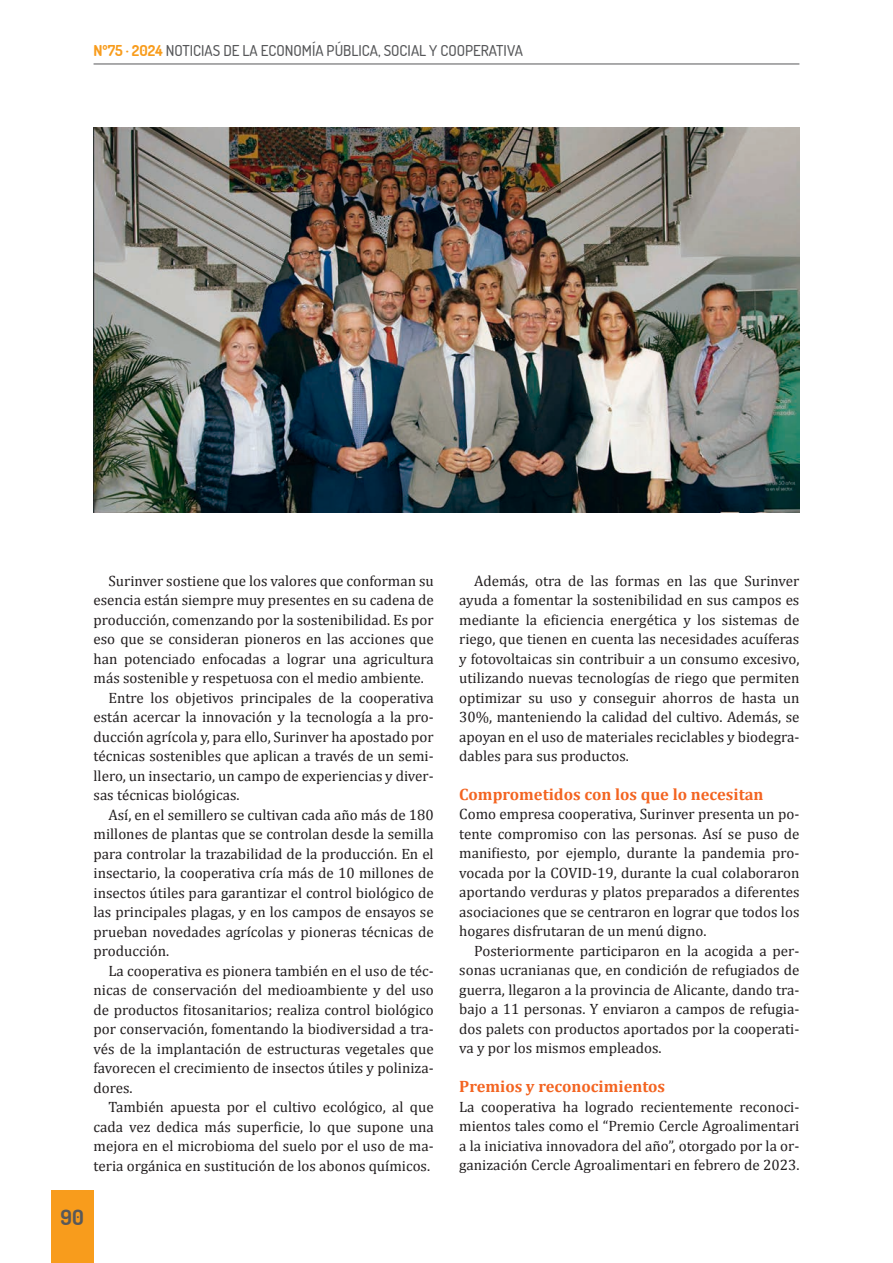
<style>
.page{position:relative;width:893px;height:1263px;background:#fff}
.page>*{position:absolute;margin:0;border:0;box-sizing:border-box;transform-origin:0 0}
.t1{font:700 21px "Dosis";color:#57585a}
.t2{font:700 16.5px "Cambria";color:#f36421}
.t3{font:15px/19.5px "Cambria";color:#231f20;text-align:justify}
.t4{font:500 15px "Dosis";color:#57585a}
.s1{font-weight:700;color:#f89c1c}
</style>
<div class="page">
<hr style="left:94px;top:64px;width:705px;height:1px;background:#57585a">
<div style="left:51px;top:1191px;width:43px;height:72px;background:#f89c1c"></div>
<img style="left:94px;top:128px;width:706px;height:384px">
<p class="t4" style="left:94px;top:40px;width:431px"><span class="s1">Nº75 · 2024</span> NOTICIAS DE LA ECONOMÍA PÚBLICA, SOCIAL Y COOPERATIVA</p>
<p class="t3" style="left:94px;top:571px;width:342px;text-indent:15px">Surinver sostiene que los valores que conforman su esencia están siempre muy presentes en su cadena de producción, comenzando por la sostenibilidad. Es por eso que se consideran pioneros en las acciones que han potenciado enfocadas a lograr una agricultura más sostenible y respetuosa con el medio ambiente.</p>
<p class="t3" style="left:94px;top:688px;width:342px;text-indent:15px">Entre los objetivos principales de la cooperativa están acercar la innovación y la tecnología a la pro&shy;ducción agrícola y, para ello, Surinver ha apostado por técnicas sostenibles que aplican a través de un semi&shy;llero, un insectario, un campo de experiencias y diver&shy;sas técnicas biológicas.</p>
<p class="t3" style="left:94px;top:805px;width:342px;text-indent:15px">Así, en el semillero se cultivan cada año más de 180 millones de plantas que se controlan desde la semilla para controlar la trazabilidad de la producción. En el insectario, la cooperativa cría más de 10 millones de insectos útiles para garantizar el control biológico de las principales plagas, y en los campos de ensayos se prueban novedades agrícolas y pioneras técnicas de producción.</p>
<p class="t3" style="left:94px;top:961px;width:342px;text-indent:15px">La cooperativa es pionera también en el uso de téc&shy;nicas de conservación del medioambiente y del uso de productos fitosanitarios; realiza control biológico por conservación, fomentando la biodiversidad a tra&shy;vés de la implantación de estructuras vegetales que favorecen el crecimiento de insectos útiles y poliniza&shy;dores.</p>
<p class="t3" style="left:94px;top:1097px;width:342px;text-indent:15px">También apuesta por el cultivo ecológico, al que cada vez dedica más superficie, lo que supone una mejora en el microbioma del suelo por el uso de ma&shy;teria orgánica en sustitución de los abonos químicos.</p>
<h1 class="t1" style="left:61px;top:1203px;width:25px">90</h1>
<p class="t3" style="left:459px;top:571px;width:342px;text-indent:15px">Además, otra de las formas en las que Surinver ayuda a fomentar la sostenibilidad en sus campos es mediante la eficiencia energética y los sistemas de riego, que tienen en cuenta las necesidades acuíferas y fotovoltaicas sin contribuir a un consumo excesivo, utilizando nuevas tecnologías de riego que permiten optimizar su uso y conseguir ahorros de hasta un 30%, manteniendo la calidad del cultivo. Además, se apoyan en el uso de materiales reciclables y biodegra&shy;dables para sus productos.</p>
<p class="t2" style="left:459px;top:783px;width:306px">Comprometidos con los que lo necesitan</p>
<p class="t3" style="left:459px;top:804px;width:342px">Como empresa cooperativa, Surinver presenta un po&shy;tente compromiso con las personas. Así se puso de manifiesto, por ejemplo, durante la pandemia pro&shy;vocada por la COVID-19, durante la cual colaboraron aportando verduras y platos preparados a diferentes asociaciones que se centraron en lograr que todos los hogares disfrutaran de un menú digno.</p>
<p class="t3" style="left:459px;top:941px;width:342px;text-indent:15px">Posteriormente participaron en la acogida a per&shy;sonas ucranianas que, en condición de refugiados de guerra, llegaron a la provincia de Alicante, dando tra&shy;bajo a 11 personas. Y enviaron a campos de refugia&shy;dos palets con productos aportados por la cooperati&shy;va y por los mismos empleados.</p>
<p class="t2" style="left:459px;top:1075px;width:207px">Premios y reconocimientos</p>
<p class="t3" style="left:459px;top:1097px;width:342px">La cooperativa ha logrado recientemente reconoci&shy;mientos tales como el “Premio Cercle Agroalimentari a la iniciativa innovadora del año”, otorgado por la or&shy;ganización Cercle Agroalimentari en febrero de 2023.</p>
</div>
